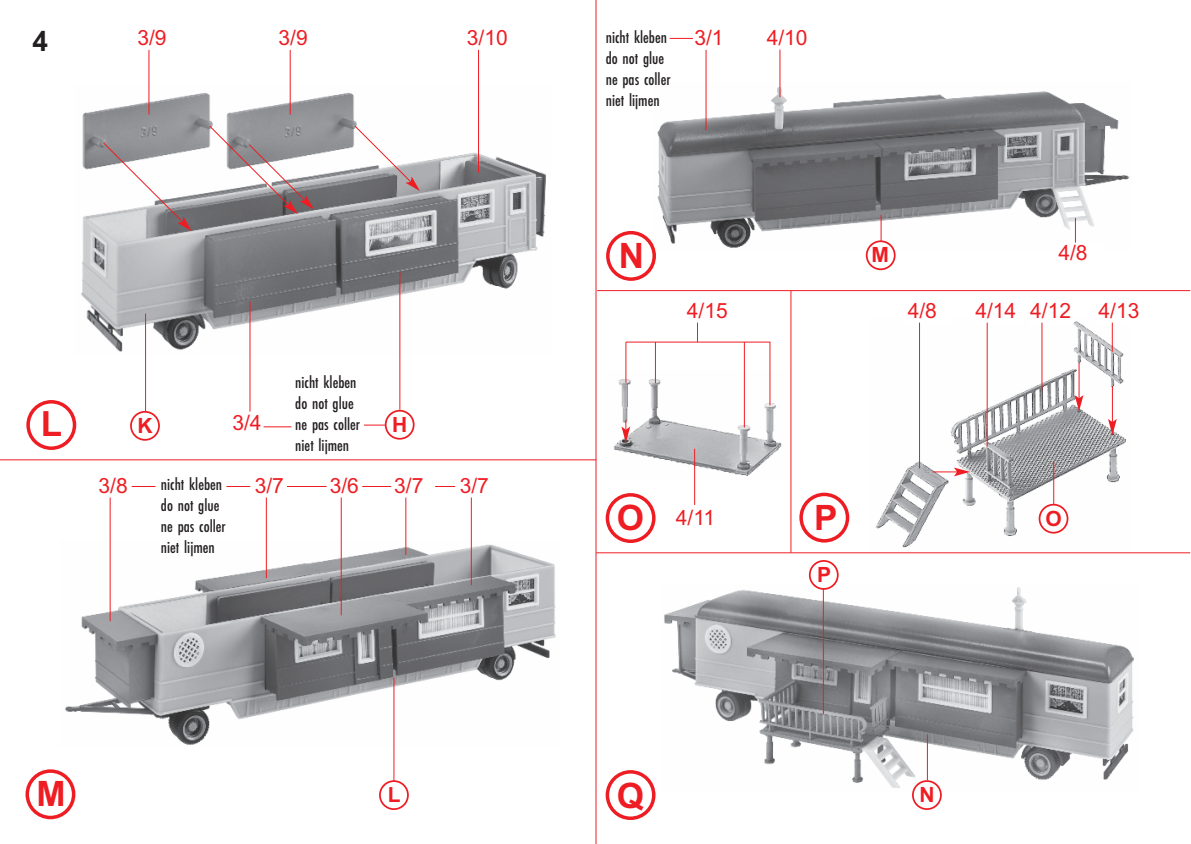
<style>
.page{position:relative;width:1191px;height:844px;background:#fff}
.page>*{position:absolute;margin:0;border:0;box-sizing:border-box;transform-origin:0 0}
.t1{font:700 35px "Arial";color:#ee1d23}
.t2{font:700 28px "Arial";color:#231f20}
.t3{font:21px "Arial";color:#ee1d23}
.t4{font:700 21px "Arial";color:#ee1d23}
.t5{font:17.5px/21px "Futura EF Medium Con";color:#231f20}
</style>
<div class="page">
<hr style="left:595px;top:0;width:1px;height:843px;background:#ee1d23">
<hr style="left:790px;top:290px;width:1px;height:262px;background:#ee1d23">
<hr style="left:0;top:459px;width:596px;height:1px;background:#ee1d23">
<hr style="left:597px;top:290px;width:593px;height:1px;background:#ee1d23">
<hr style="left:596px;top:552px;width:594px;height:1px;background:#ee1d23">
<img style="left:664px;top:587px;width:470px;height:205px">
<img style="left:875px;top:321px;width:251px;height:227px">
<img style="left:613px;top:370px;width:169px;height:109px">
<img style="left:657px;top:83px;width:473px;height:165px">
<img style="left:65px;top:539px;width:491px;height:208px">
<img style="left:81px;top:85px;width:465px;height:271px">
<svg style="left:26px;top:400px;width:50px;height:50px"></svg>
<svg style="left:26px;top:769px;width:49px;height:50px"></svg>
<svg style="left:606px;top:231px;width:50px;height:50px"></svg>
<svg style="left:605px;top:493px;width:50px;height:50px"></svg>
<svg style="left:799px;top:492px;width:50px;height:50px"></svg>
<svg style="left:605px;top:770px;width:50px;height:49px"></svg>
<div style="left:1056px;top:243px;width:50px;height:24px;background:#fff"></div>
<svg style="left:621px;top:420px;width:9px;height:22px"></svg>
<hr style="left:249px;top:301px;width:1px;height:110px;background:#ee1d23">
<hr style="left:145px;top:313px;width:1px;height:98px;background:#ee1d23">
<hr style="left:399px;top:272px;width:1px;height:137px;background:#ee1d23">
<hr style="left:1112px;top:386px;width:1px;height:36px;background:#ee1d23">
<svg style="left:1108px;top:419px;width:8px;height:16px"></svg>
<hr style="left:1078px;top:362px;width:1px;height:36px;background:#ee1d23">
<svg style="left:1074px;top:395px;width:9px;height:16px"></svg>
<svg style="left:932px;top:467px;width:38px;height:9px"></svg>
<hr style="left:148px;top:50px;width:1px;height:64px;background:#ee1d23">
<hr style="left:290px;top:50px;width:1px;height:64px;background:#ee1d23">
<hr style="left:393px;top:677px;width:1px;height:103px;background:#ee1d23">
<hr style="left:823px;top:588px;width:1px;height:126px;background:#ee1d23">
<hr style="left:927px;top:734px;width:1px;height:46px;background:#ee1d23">
<hr style="left:110px;top:497px;width:1px;height:124px;background:#ee1d23">
<hr style="left:266px;top:497px;width:1px;height:81px;background:#ee1d23">
<div style="left:1028px;top:300px;width:45px;height:25px;background:#fff"></div>
<div style="left:1096px;top:300px;width:48px;height:25px;background:#fff"></div>
<hr style="left:478px;top:50px;width:1px;height:122px;background:#ee1d23">
<hr style="left:779px;top:50px;width:1px;height:47px;background:#ee1d23">
<hr style="left:694px;top:448px;width:1px;height:57px;background:#ee1d23">
<hr style="left:1053px;top:461px;width:1px;height:43px;background:#ee1d23">
<svg style="left:697px;top:322px;width:1px;height:19px"></svg>
<hr style="left:1041px;top:322px;width:1px;height:68px;background:#ee1d23">
<div style="left:973px;top:300px;width:48px;height:25px;background:#fff"></div>
<hr style="left:986px;top:322px;width:1px;height:124px;background:#ee1d23">
<div style="left:906px;top:300px;width:48px;height:25px;background:#fff"></div>
<hr style="left:919px;top:322px;width:1px;height:146px;background:#ee1d23">
<svg style="left:1111px;top:322px;width:1px;height:29px"></svg>
<hr style="left:626px;top:341px;width:144px;height:1px;background:#ee1d23">
<hr style="left:625px;top:342px;width:1px;height:40px;background:#ee1d23">
<hr style="left:655px;top:342px;width:1px;height:41px;background:#ee1d23">
<hr style="left:744px;top:342px;width:1px;height:85px;background:#ee1d23">
<hr style="left:769px;top:342px;width:1px;height:63px;background:#ee1d23">
<hr style="left:705px;top:50px;width:1px;height:80px;background:#ee1d23">
<svg style="left:1075px;top:218px;width:1px;height:24px"></svg>
<svg style="left:130px;top:411px;width:30px;height:29px"></svg>
<svg style="left:132px;top:486px;width:23px;height:1px"></svg>
<svg style="left:226px;top:486px;width:24px;height:1px"></svg>
<hr style="left:341px;top:497px;width:1px;height:118px;background:#ee1d23">
<hr style="left:405px;top:497px;width:1px;height:57px;background:#ee1d23">
<hr style="left:287px;top:486px;width:39px;height:1px;background:#ee1d23">
<svg style="left:362px;top:486px;width:29px;height:1px"></svg>
<hr style="left:471px;top:497px;width:1px;height:88px;background:#ee1d23">
<svg style="left:435px;top:486px;width:20px;height:1px"></svg>
<svg style="left:379px;top:780px;width:30px;height:29px"></svg>
<svg style="left:866px;top:215px;width:29px;height:55px"></svg>
<svg style="left:669px;top:38px;width:24px;height:1px"></svg>
<svg style="left:912px;top:780px;width:29px;height:29px"></svg>
<svg style="left:1038px;top:503px;width:30px;height:30px"></svg>
<svg style="left:809px;top:560px;width:29px;height:29px"></svg>
<svg style="left:102px;top:142px;width:90px;height:89px"></svg>
<svg style="left:354px;top:125px;width:66px;height:66px"></svg>
<svg style="left:208px;top:125px;width:106px;height:89px"></svg>
<svg style="left:263px;top:426px;width:28px;height:1px"></svg>
<svg style="left:364px;top:410px;width:50px;height:29px"></svg>
<h2 class="t2" style="left:32px;top:25px;width:17px">4</h2>
<p class="t3" style="left:137px;top:25px;width:31px">3/9</p>
<p class="t3" style="left:279px;top:25px;width:31px">3/9</p>
<p class="t3" style="left:467px;top:25px;width:42px">3/10</p>
<p class="t5" style="left:606px;top:27px;width:66px">nicht kleben do not glue ne pas coller niet lijmen</p>
<p class="t3" style="left:694px;top:25px;width:31px">3/1</p>
<p class="t3" style="left:766px;top:25px;width:42px">4/10</p>
<h1 class="t1" style="left:618px;top:235px;width:27px">N</h1>
<p class="t4" style="left:871px;top:243px;width:19px">M</p>
<p class="t3" style="left:1058px;top:241px;width:31px">4/8</p>
<p class="t3" style="left:687px;top:299px;width:42px">4/15</p>
<p class="t3" style="left:1030px;top:299px;width:42px">4/12</p>
<p class="t3" style="left:1098px;top:299px;width:42px">4/13</p>
<p class="t3" style="left:907px;top:299px;width:31px">4/8</p>
<p class="t3" style="left:975px;top:299px;width:42px">4/14</p>
<h1 class="t1" style="left:41px;top:403px;width:23px">L</h1>
<p class="t4" style="left:137px;top:413px;width:17px">K</p>
<p class="t3" style="left:232px;top:410px;width:31px">3/4</p>
<p class="t5" style="left:295px;top:372px;width:66px">nicht kleben do not glue ne pas coller niet lijmen</p>
<p class="t4" style="left:392px;top:412px;width:17px">H</p>
<p class="t3" style="left:99px;top:473px;width:31px">3/8</p>
<p class="t3" style="left:255px;top:473px;width:31px">3/7</p>
<p class="t5" style="left:161px;top:475px;width:66px">nicht kleben do not glue ne pas coller niet lijmen</p>
<p class="t3" style="left:330px;top:473px;width:31px">3/6</p>
<p class="t3" style="left:394px;top:473px;width:31px">3/7</p>
<p class="t3" style="left:460px;top:473px;width:31px">3/7</p>
<h1 class="t1" style="left:617px;top:497px;width:29px">O</h1>
<h1 class="t1" style="left:814px;top:497px;width:25px">P</h1>
<p class="t3" style="left:676px;top:505px;width:41px">4/11</p>
<p class="t4" style="left:1045px;top:506px;width:18px">O</p>
<p class="t4" style="left:817px;top:562px;width:16px">P</p>
<h1 class="t1" style="left:37px;top:773px;width:31px">M</h1>
<p class="t4" style="left:388px;top:782px;width:14px">L</p>
<h1 class="t1" style="left:617px;top:774px;width:29px">Q</h1>
<p class="t4" style="left:919px;top:782px;width:17px">N</p>
</div>
